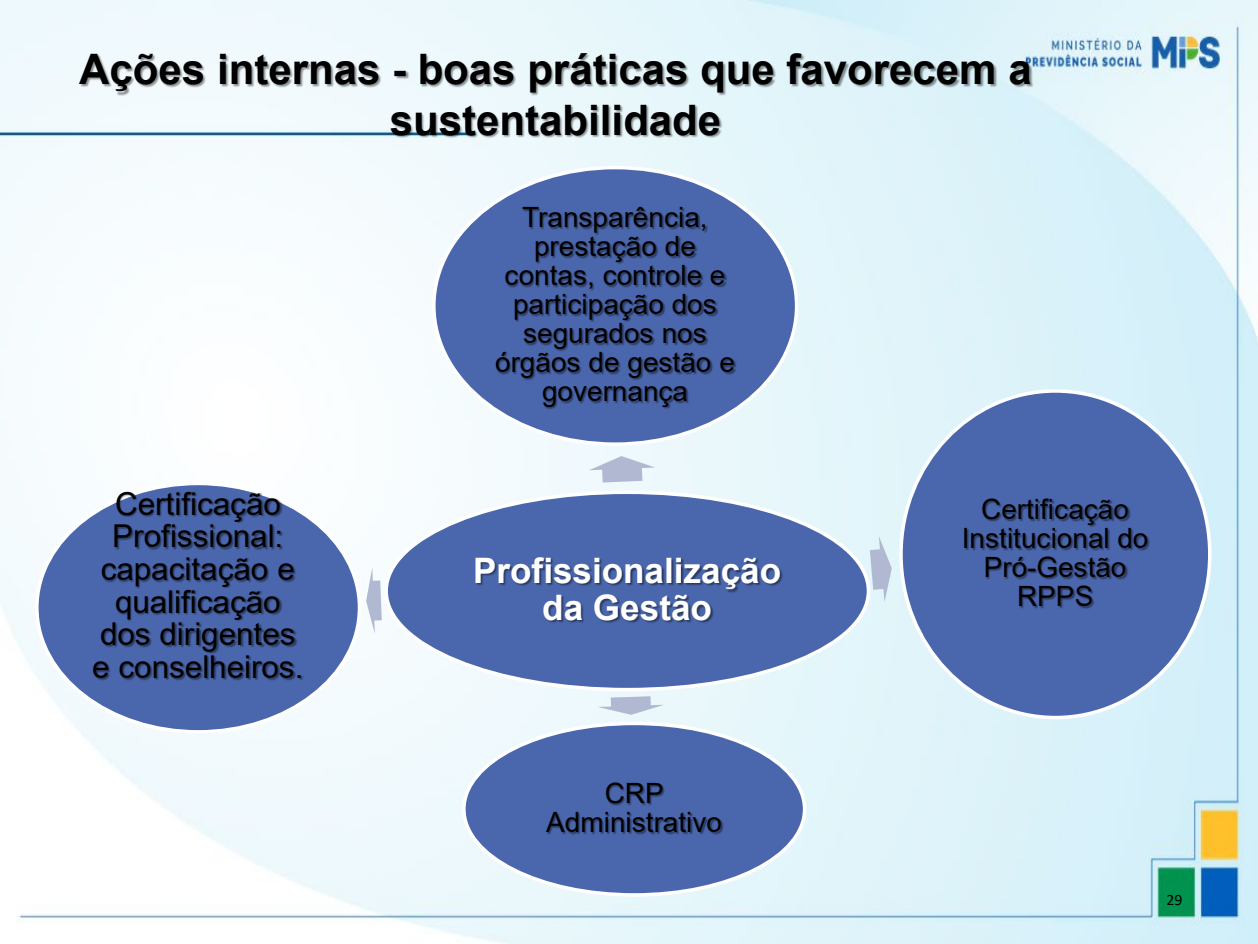
<style>
.page{position:relative;width:1258px;height:944px;background:#fff}
.page>*{position:absolute;margin:0;border:0;box-sizing:border-box;transform-origin:0 0}
.t1{font:700 42px/50.4px "Arial";color:#000;text-align:center}
.t2{font:700 35px/36.4px "Arial";color:#fff;text-align:center}
.t3{font:31.5px/32.6px "Arial";color:#000;text-align:center}
.t4{font:28px/29.1px "Arial";color:#000;text-align:center}
.t5{font:15.75px "Calibri";color:#000}
</style>
<div class="page">
<img style="left:0;top:0;width:1258px;height:943px">
<img style="left:53px;top:30px;width:313px;height:93px">
<img style="left:366px;top:30px;width:14px;height:50px">
<img style="left:380px;top:30px;width:11px;height:50px">
<img style="left:391px;top:30px;width:682px;height:93px">
<img style="left:364px;top:80px;width:387px;height:94px">
<div style="left:386px;top:492px;width:482px;height:197px;background:#4a66ac;border-radius:50%"></div>
<img style="left:476px;top:558px;width:307px;height:28px">
<img style="left:521px;top:576px;width:224px;height:47px">
<svg style="left:589px;top:456px;width:66px;height:26px"></svg>
<div style="left:434px;top:167px;width:362px;height:277px;background:#4a66ac;border-radius:50%"></div>
<img style="left:505px;top:192px;width:230px;height:29px">
<img style="left:530px;top:221px;width:178px;height:29px">
<img style="left:506px;top:250px;width:221px;height:29px">
<img style="left:506px;top:279px;width:221px;height:29px">
<img style="left:515px;top:308px;width:203px;height:29px">
<img style="left:478px;top:337px;width:284px;height:60px">
<img style="left:525px;top:366px;width:182px;height:60px">
<svg style="left:870px;top:536px;width:22px;height:66px"></svg>
<div style="left:901px;top:391px;width:308px;height:326px;background:#4a66ac;border-radius:50%"></div>
<img style="left:983px;top:499px;width:148px;height:14px">
<img style="left:965px;top:513px;width:185px;height:37px">
<img style="left:967px;top:542px;width:43px;height:37px">
<img style="left:1010px;top:542px;width:9px;height:29px">
<img style="left:1019px;top:542px;width:131px;height:38px">
<img style="left:1000px;top:571px;width:120px;height:38px">
<svg style="left:598px;top:696px;width:66px;height:18px"></svg>
<div style="left:464px;top:723px;width:340px;height:171px;background:#4a66ac;border-radius:50%"></div>
<img style="left:606px;top:783px;width:59px;height:14px">
<img style="left:547px;top:797px;width:177px;height:38px">
<svg style="left:366px;top:567px;width:16px;height:66px"></svg>
<div style="left:37px;top:483px;width:322px;height:248px;background:#4a66ac;border-radius:50%"></div>
<img style="left:96px;top:475px;width:216px;height:32px">
<img style="left:93px;top:507px;width:222px;height:33px">
<img style="left:102px;top:540px;width:194px;height:32px">
<img style="left:102px;top:572px;width:194px;height:33px">
<img style="left:102px;top:605px;width:195px;height:33px">
<img style="left:73px;top:638px;width:253px;height:68px">
<img style="left:181px;top:685px;width:44px;height:60px">
<h2 class="t1" style="left:79px;top:45px;width:954px">Ações internas - boas práticas que favorecem a sustentabilidade</h2>
<p class="t3" style="left:92px;top:487px;width:213px">Certificação<br>Profissional: capacitação e qualificação dos dirigentes e conselheiros.</p>
<p class="t4" style="left:495px;top:203px;width:241px">Transparência, prestação de contas, controle e participação dos segurados nos órgãos de gestão e governança</p>
<p class="t2" style="left:473px;top:553px;width:309px">Profissionalização da Gestão</p>
<p class="t4" style="left:962px;top:494px;width:188px">Certificação<br>Institucional do<br>Pró-Gestão<br>RPPS</p>
<p class="t4" style="left:546px;top:778px;width:177px">CRP<br>Administrativo</p>
<p class="t5" style="left:1166px;top:888px;width:17px">29</p>
</div>
